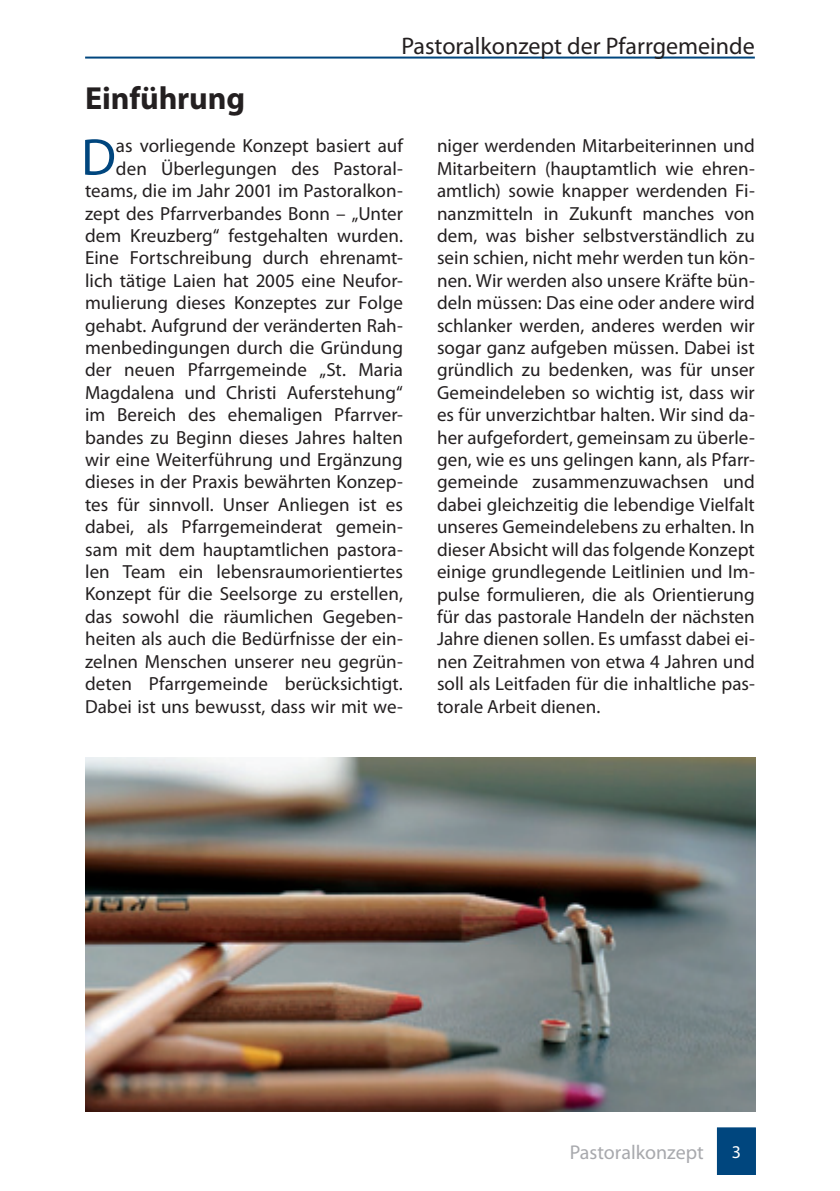
<style>
.page{position:relative;width:840px;height:1191px;background:#fff}
.page>*{position:absolute;margin:0;border:0;box-sizing:border-box;transform-origin:0 0}
.t1{font:52.2px "Myriad Pro";color:#00467e}
.t2{font:700 32px "Myriad Pro";letter-spacing:-.005em;color:#231f20}
.t3{font:24px "Myriad Pro";color:#231f20}
.t4{font:20px "Myriad Pro";color:#a8a9ad}
.t5{font:19px/22.4px "Myriad Pro";letter-spacing:.005em;color:#231f20;text-align:right}
.t6{font:18px "Myriad Pro";color:#fff}
</style>
<div class="page">
<hr style="left:85px;top:57px;width:669px;height:2px;background:#00467e">
<div style="left:717px;top:1128px;width:37px;height:46px;background:#00467e"></div>
<div style="left:716px;top:1127px;width:39px;height:48px;border:2px solid #00467e"></div>
<img style="left:85px;top:757px;width:670px;height:354px">
<p class="t3" style="left:401px;top:31px;width:355px">Pastoralkonzept der Pfarrgemeinde</p>
<h2 class="t2" style="left:85px;top:77px;width:161px">Einführung</h2>
<h1 class="t1" style="left:81px;top:125px;width:36px">D</h1>
<p class="t5" style="left:85px;top:134px;width:319px">as vorliegende Konzept basiert auf den Überlegungen des Pastoral&shy;teams, die im Jahr 2001 im Pastoralkon&shy;zept des Pfarrverbandes Bonn – „Unter dem Kreuzberg“ festgehalten wurden.<br>Eine Fortschreibung durch ehrenamt&shy;lich tätige Laien hat 2005 eine Neufor&shy;mulierung dieses Konzeptes zur Folge gehabt. Aufgrund der veränderten Rah&shy;menbedingungen durch die Gründung der neuen Pfarrgemeinde „St. Maria Magdalena und Christi Auferstehung“ im Bereich des ehemaligen Pfarrver&shy;bandes zu Beginn dieses Jahres halten wir eine Weiterführung und Ergänzung dieses in der Praxis bewährten Konzep&shy;tes für sinnvoll. Unser Anliegen ist es dabei, als Pfarrgemeinderat gemein&shy;sam mit dem hauptamtlichen pastora&shy;len Team ein lebensraumorientiertes Konzept für die Seelsorge zu erstellen, das sowohl die räumlichen Gegeben&shy;heiten als auch die Bedürfnisse der ein&shy;zelnen Menschen unserer neu gegrün&shy;deten Pfarrgemeinde berücksichtigt.<br>Dabei ist uns bewusst, dass wir mit we-</p>
<p class="t5" style="left:437px;top:134px;width:319px;text-align:justify">niger werdenden Mitarbeiterinnen und Mitarbeitern (hauptamtlich wie ehren&shy;amtlich) sowie knapper werdenden Fi&shy;nanzmitteln in Zukunft manches von dem, was bisher selbstverständlich zu sein schien, nicht mehr werden tun kön&shy;nen. Wir werden also unsere Kräfte bün&shy;deln müssen: Das eine oder andere wird schlanker werden, anderes werden wir sogar ganz aufgeben müssen. Dabei ist gründlich zu bedenken, was für unser Gemeindeleben so wichtig ist, dass wir es für unverzichtbar halten. Wir sind da&shy;her aufgefordert, gemeinsam zu überle&shy;gen, wie es uns gelingen kann, als Pfarr&shy;gemeinde zusammenzuwachsen und dabei gleichzeitig die lebendige Vielfalt unseres Gemeindelebens zu erhalten. In dieser Absicht will das folgende Konzept einige grundlegende Leitlinien und Im&shy;pulse formulieren, die als Orientierung für das pastorale Handeln der nächsten Jahre dienen sollen. Es umfasst dabei ei&shy;nen Zeitrahmen von etwa 4 Jahren und soll als Leitfaden für die inhaltliche pas&shy;torale Arbeit dienen.</p>
<p class="t4" style="left:569px;top:1139px;width:135px">Pastoralkonzept</p>
<p class="t6" style="left:731px;top:1140px;width:11px">3</p>
</div>
